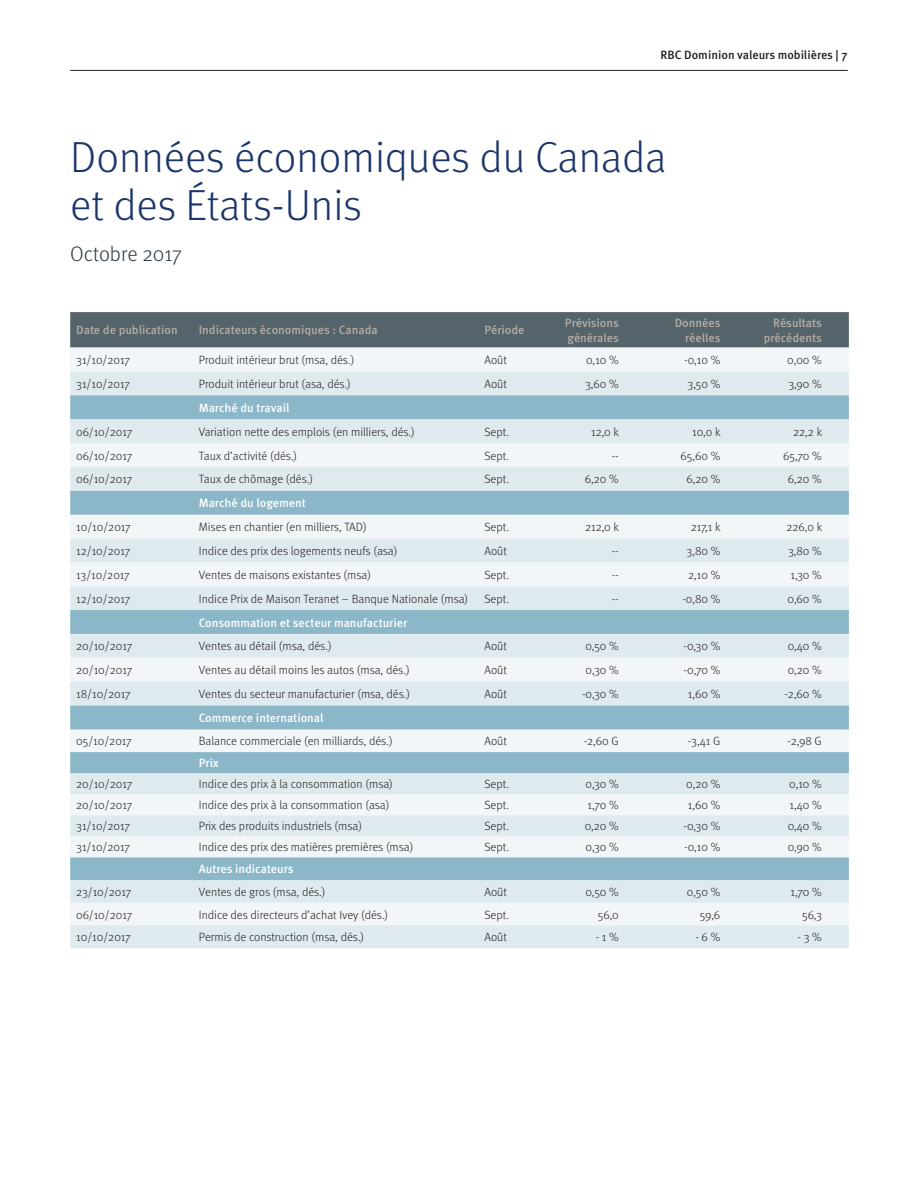
<style>
.page{position:relative;width:918px;height:1188px;background:#fff}
.page>*{position:absolute;margin:0;border:0;box-sizing:border-box;transform-origin:0 0}
.t1{font:300 43.5px/48px "Meta OT";color:#1c366c}
.t2{font:300 21px "Meta OT";color:#2c3840}
.t3{font:300 12px "Meta OT";color:#231f20}
.t4{font:500 12px "Meta OT";color:#fff}
.t5{font:500 12px/14.4px "Meta OT";color:#b4ada5;text-align:right}
.t6{font:500 12px "Meta OT";color:#231f20}
</style>
<div class="page">
<hr style="left:70px;top:70px;width:778px;height:1px;background:#231f20">
<div style="left:70px;top:312px;width:779px;height:36px;background:#55636a"></div>
<div style="left:70px;top:348px;width:779px;height:23px;background:#f2f6f8"></div>
<svg style="left:70px;top:371px;width:779px;height:577px;fill:#dfeaef"></svg>
<svg style="left:70px;top:395px;width:779px;height:485px"></svg>
<p class="t6" style="left:660px;top:47px;width:189px">RBC Dominion valeurs mobilières | 7</p>
<h1 class="t1" style="left:70px;top:134px;width:598px">Données économiques du Canada et des États-Unis</h1>
<h2 class="t2" style="left:70px;top:241px;width:113px">Octobre 2017</h2>
<p class="t5" style="left:76px;top:323px;width:103px">Date de publication</p>
<p class="t5" style="left:199px;top:323px;width:180px">Indicateurs économiques : Canada</p>
<p class="t5" style="left:484px;top:323px;width:42px">Période</p>
<p class="t5" style="left:565px;top:316px;width:56px;text-align:left">Prévisions générales</p>
<p class="t5" style="left:675px;top:316px;width:47px">Données réelles</p>
<p class="t5" style="left:764px;top:316px;width:60px">Résultats précédents</p>
<p class="t3" style="left:76px;top:353px;width:55px">31/10/2017</p>
<p class="t3" style="left:199px;top:353px;width:157px">Produit intérieur brut (msa, dés.)</p>
<p class="t3" style="left:484px;top:353px;width:24px">Août</p>
<p class="t3" style="left:586px;top:353px;width:34px">0,10 %</p>
<p class="t3" style="left:684px;top:353px;width:38px">-0,10 %</p>
<p class="t3" style="left:787px;top:353px;width:36px">0,00 %</p>
<p class="t3" style="left:76px;top:377px;width:55px">31/10/2017</p>
<p class="t3" style="left:199px;top:377px;width:154px">Produit intérieur brut (asa, dés.)</p>
<p class="t3" style="left:484px;top:377px;width:24px">Août</p>
<p class="t3" style="left:585px;top:377px;width:35px">3,60 %</p>
<p class="t3" style="left:688px;top:377px;width:34px">3,50 %</p>
<p class="t3" style="left:788px;top:377px;width:35px">3,90 %</p>
<p class="t4" style="left:199px;top:400px;width:92px">Marché du travail</p>
<p class="t3" style="left:76px;top:425px;width:58px">06/10/2017</p>
<p class="t3" style="left:199px;top:425px;width:218px">Variation nette des emplois (en milliers, dés.)</p>
<p class="t3" style="left:484px;top:425px;width:26px">Sept.</p>
<p class="t3" style="left:591px;top:425px;width:30px">12,0 k</p>
<p class="t3" style="left:692px;top:425px;width:30px">10,0 k</p>
<p class="t3" style="left:793px;top:425px;width:31px">22,2 k</p>
<p class="t3" style="left:76px;top:448px;width:58px">06/10/2017</p>
<p class="t3" style="left:199px;top:448px;width:100px">Taux d’activité (dés.)</p>
<p class="t3" style="left:484px;top:448px;width:26px">Sept.</p>
<p class="t3" style="left:612px;top:448px;width:9px">--</p>
<p class="t3" style="left:681px;top:448px;width:41px">65,60 %</p>
<p class="t3" style="left:783px;top:448px;width:40px">65,70 %</p>
<p class="t3" style="left:76px;top:472px;width:58px">06/10/2017</p>
<p class="t3" style="left:199px;top:472px;width:116px">Taux de chômage (dés.)</p>
<p class="t3" style="left:484px;top:472px;width:26px">Sept.</p>
<p class="t3" style="left:585px;top:472px;width:35px">6,20 %</p>
<p class="t3" style="left:686px;top:472px;width:35px">6,20 %</p>
<p class="t3" style="left:788px;top:472px;width:35px">6,20 %</p>
<p class="t4" style="left:199px;top:496px;width:109px">Marché du logement</p>
<p class="t3" style="left:76px;top:520px;width:56px">10/10/2017</p>
<p class="t3" style="left:199px;top:520px;width:169px">Mises en chantier (en milliers, TAD)</p>
<p class="t3" style="left:484px;top:520px;width:26px">Sept.</p>
<p class="t3" style="left:585px;top:520px;width:36px">212,0 k</p>
<p class="t3" style="left:691px;top:520px;width:31px">217,1 k</p>
<p class="t3" style="left:786px;top:520px;width:37px">226,0 k</p>
<p class="t3" style="left:76px;top:544px;width:56px">12/10/2017</p>
<p class="t3" style="left:199px;top:544px;width:200px">Indice des prix des logements neufs (asa)</p>
<p class="t3" style="left:484px;top:544px;width:24px">Août</p>
<p class="t3" style="left:612px;top:544px;width:9px">--</p>
<p class="t3" style="left:687px;top:544px;width:35px">3,80 %</p>
<p class="t3" style="left:788px;top:544px;width:35px">3,80 %</p>
<p class="t3" style="left:76px;top:568px;width:55px">13/10/2017</p>
<p class="t3" style="left:199px;top:568px;width:174px">Ventes de maisons existantes (msa)</p>
<p class="t3" style="left:484px;top:568px;width:26px">Sept.</p>
<p class="t3" style="left:612px;top:568px;width:9px">--</p>
<p class="t3" style="left:688px;top:568px;width:34px">2,10 %</p>
<p class="t3" style="left:790px;top:568px;width:33px">1,30 %</p>
<p class="t3" style="left:76px;top:591px;width:56px">12/10/2017</p>
<p class="t3" style="left:199px;top:591px;width:271px">Indice Prix de Maison Teranet – Banque Nationale (msa)</p>
<p class="t3" style="left:484px;top:591px;width:26px">Sept.</p>
<p class="t3" style="left:612px;top:591px;width:9px">--</p>
<p class="t3" style="left:682px;top:591px;width:39px">-0,80 %</p>
<p class="t3" style="left:788px;top:591px;width:36px">0,60 %</p>
<p class="t4" style="left:199px;top:615px;width:210px">Consommation et secteur manufacturier</p>
<p class="t3" style="left:76px;top:639px;width:58px">20/10/2017</p>
<p class="t3" style="left:199px;top:639px;width:134px">Ventes au détail (msa, dés.)</p>
<p class="t3" style="left:484px;top:639px;width:24px">Août</p>
<p class="t3" style="left:585px;top:639px;width:35px">0,50 %</p>
<p class="t3" style="left:684px;top:639px;width:38px">-0,30 %</p>
<p class="t3" style="left:788px;top:639px;width:36px">0,40 %</p>
<p class="t3" style="left:76px;top:663px;width:58px">20/10/2017</p>
<p class="t3" style="left:199px;top:663px;width:212px">Ventes au détail moins les autos (msa, dés.)</p>
<p class="t3" style="left:484px;top:663px;width:24px">Août</p>
<p class="t3" style="left:586px;top:663px;width:35px">0,30 %</p>
<p class="t3" style="left:684px;top:663px;width:38px">-0,70 %</p>
<p class="t3" style="left:788px;top:663px;width:36px">0,20 %</p>
<p class="t3" style="left:76px;top:687px;width:56px">18/10/2017</p>
<p class="t3" style="left:199px;top:687px;width:213px">Ventes du secteur manufacturier (msa, dés.)</p>
<p class="t3" style="left:484px;top:687px;width:24px">Août</p>
<p class="t3" style="left:582px;top:687px;width:38px">-0,30 %</p>
<p class="t3" style="left:688px;top:687px;width:34px">1,60 %</p>
<p class="t3" style="left:785px;top:687px;width:39px">-2,60 %</p>
<p class="t4" style="left:199px;top:710px;width:126px">Commerce international</p>
<p class="t3" style="left:76px;top:734px;width:57px">05/10/2017</p>
<p class="t3" style="left:199px;top:734px;width:195px">Balance commerciale (en milliards, dés.)</p>
<p class="t3" style="left:484px;top:734px;width:24px">Août</p>
<p class="t3" style="left:584px;top:734px;width:36px">-2,60 G</p>
<p class="t3" style="left:688px;top:734px;width:34px">-3,41 G</p>
<p class="t3" style="left:787px;top:734px;width:36px">-2,98 G</p>
<p class="t4" style="left:199px;top:756px;width:22px">Prix</p>
<p class="t3" style="left:76px;top:777px;width:58px">20/10/2017</p>
<p class="t3" style="left:199px;top:777px;width:196px">Indice des prix à la consommation (msa)</p>
<p class="t3" style="left:484px;top:777px;width:26px">Sept.</p>
<p class="t3" style="left:586px;top:777px;width:35px">0,30 %</p>
<p class="t3" style="left:686px;top:777px;width:36px">0,20 %</p>
<p class="t3" style="left:789px;top:777px;width:34px">0,10 %</p>
<p class="t3" style="left:76px;top:798px;width:58px">20/10/2017</p>
<p class="t3" style="left:199px;top:798px;width:192px">Indice des prix à la consommation (asa)</p>
<p class="t3" style="left:484px;top:798px;width:26px">Sept.</p>
<p class="t3" style="left:588px;top:798px;width:33px">1,70 %</p>
<p class="t3" style="left:688px;top:798px;width:34px">1,60 %</p>
<p class="t3" style="left:790px;top:798px;width:34px">1,40 %</p>
<p class="t3" style="left:76px;top:819px;width:55px">31/10/2017</p>
<p class="t3" style="left:199px;top:819px;width:165px">Prix des produits industriels (msa)</p>
<p class="t3" style="left:484px;top:819px;width:26px">Sept.</p>
<p class="t3" style="left:585px;top:819px;width:36px">0,20 %</p>
<p class="t3" style="left:684px;top:819px;width:38px">-0,30 %</p>
<p class="t3" style="left:788px;top:819px;width:36px">0,40 %</p>
<p class="t3" style="left:76px;top:840px;width:55px">31/10/2017</p>
<p class="t3" style="left:199px;top:840px;width:216px">Indice des prix des matières premières (msa)</p>
<p class="t3" style="left:484px;top:840px;width:26px">Sept.</p>
<p class="t3" style="left:586px;top:840px;width:35px">0,30 %</p>
<p class="t3" style="left:684px;top:840px;width:38px">-0,10 %</p>
<p class="t3" style="left:788px;top:840px;width:36px">0,90 %</p>
<p class="t4" style="left:199px;top:862px;width:96px">Autres indicateurs</p>
<p class="t3" style="left:76px;top:885px;width:57px">23/10/2017</p>
<p class="t3" style="left:199px;top:885px;width:128px">Ventes de gros (msa, dés.)</p>
<p class="t3" style="left:484px;top:885px;width:24px">Août</p>
<p class="t3" style="left:585px;top:885px;width:35px">0,50 %</p>
<p class="t3" style="left:687px;top:885px;width:35px">0,50 %</p>
<p class="t3" style="left:791px;top:885px;width:33px">1,70 %</p>
<p class="t3" style="left:76px;top:908px;width:58px">06/10/2017</p>
<p class="t3" style="left:199px;top:908px;width:191px">Indice des directeurs d’achat Ivey (dés.)</p>
<p class="t3" style="left:484px;top:908px;width:26px">Sept.</p>
<p class="t3" style="left:598px;top:908px;width:22px">56,0</p>
<p class="t3" style="left:700px;top:908px;width:22px">59,6</p>
<p class="t3" style="left:802px;top:908px;width:21px">56,3</p>
<p class="t3" style="left:76px;top:930px;width:56px">10/10/2017</p>
<p class="t3" style="left:199px;top:930px;width:167px">Permis de construction (msa, dés.)</p>
<p class="t3" style="left:484px;top:930px;width:24px">Août</p>
<p class="t3" style="left:596px;top:930px;width:25px">- 1 %</p>
<p class="t3" style="left:695px;top:930px;width:26px">- 6 %</p>
<p class="t3" style="left:797px;top:930px;width:26px">- 3 %</p>
</div>
